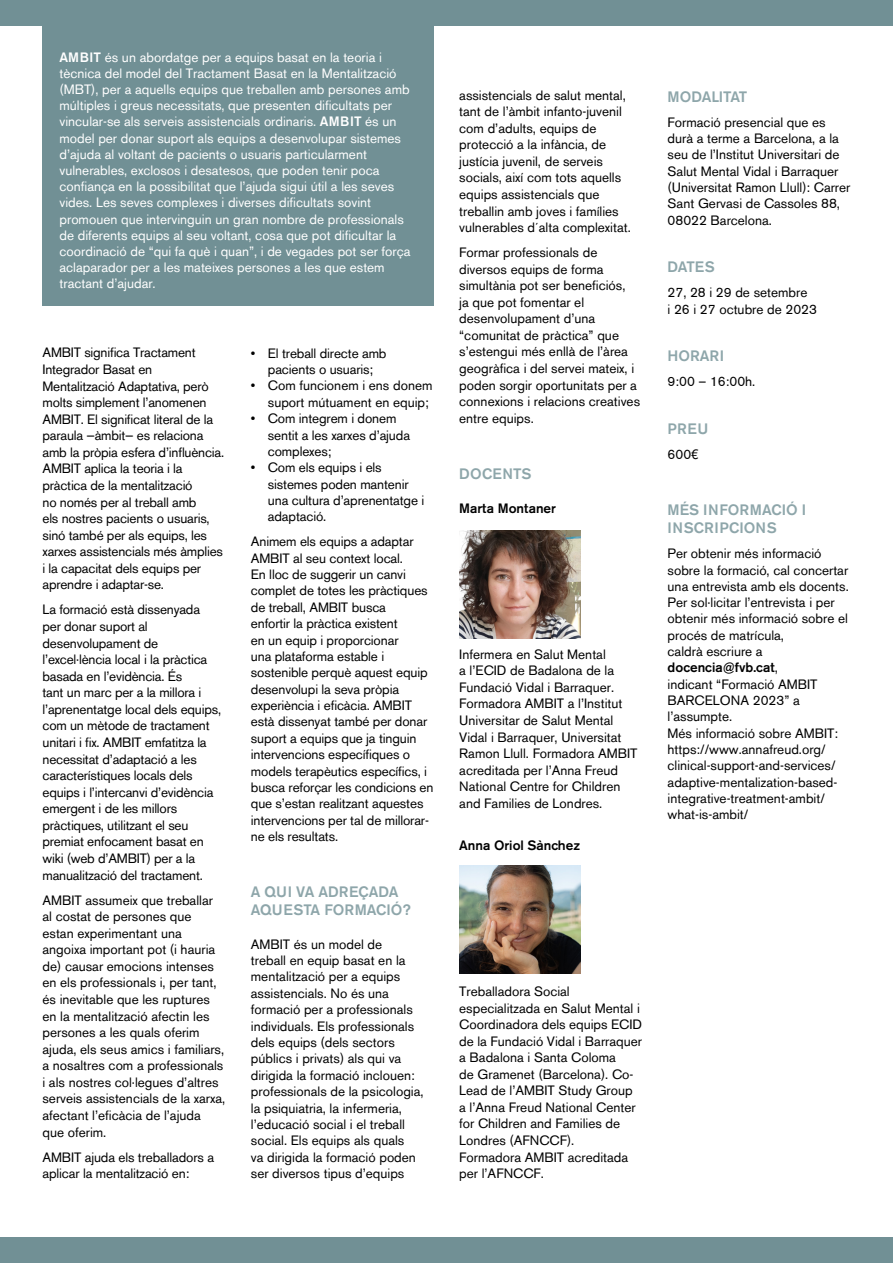
<style>
.page{position:relative;width:893px;height:1263px;background:#fff}
.page>*{position:absolute;margin:0;border:0;box-sizing:border-box;transform-origin:0 0}
.t1{font:500 15px/18.1px "Akzidenz Grotesk BE";color:#8ea6aa}
.t2{font:13.5px/16.5px "Akzidenz Grotesk BE";color:#000}
.t3{font:13.5px/16.2px "Akzidenz Grotesk BE";color:#fff}
.t4{font:500 13.5px "Akzidenz Grotesk BE";color:#000}
.s1{font-weight:500}
.s2{font-family:"Avenir";font-weight:500}
</style>
<div class="page">
<div style="left:0;top:0;width:893px;height:26px;background:#719095"></div>
<div style="left:0;top:1237px;width:893px;height:26px;background:#719095"></div>
<div style="left:43px;top:0;width:391px;height:305px;background:#719095"></div>
<img style="left:459px;top:530px;width:122px;height:108px">
<img style="left:459px;top:866px;width:122px;height:108px">
<p class="t3" style="left:60px;top:49px;width:353px"><span class="s1">AMBIT</span> és un abordatge per a equips basat en la teoria i tècnica del model del Tractament Basat en la Mentalització (MBT), per a aquells equips que treballen amb persones amb múltiples i greus necessitats, que presenten dificultats per vincular-se als serveis assistencials ordinaris. <span class="s1">AMBIT</span> és un model per donar suport als equips a desenvolupar sistemes d’ajuda al voltant de pacients o usuaris particularment vulnerables, exclosos i desatesos, que poden tenir poca confiança en la possibilitat que l’ajuda sigui útil a les seves vides. Les seves complexes i diverses dificultats sovint promouen que intervinguin un gran nombre de professionals de diferents equips al seu voltant, cosa que pot dificultar la coordinació de “qui fa què i quan”, i de vegades pot ser força aclaparador per a les mateixes persones a les que estem tractant d’ajudar.</p>
<p class="t2" style="left:43px;top:344px;width:183px">AMBIT significa Tractament<br>Integrador Basat en<br>Mentalització Adaptativa, però molts simplement l’anomenen<br>AMBIT. El significat literal de la paraula —àmbit— es relaciona amb la pròpia esfera d’influència.<br>AMBIT aplica la teoria i la pràctica de la mentalització<br>no només per al treball amb<br>els nostres pacients o usuaris, sinó també per als equips, les xarxes assistencials més àmplies i la capacitat dels equips per aprendre i adaptar-se.</p>
<p class="t2" style="left:43px;top:601px;width:180px">La formació està dissenyada per donar suport al desenvolupament de l’excel·lència local i la pràctica basada en l’evidència. És<br>tant un marc per a la millora i l’aprenentatge local dels equips, com un mètode de tractament unitari i fix. AMBIT emfatitza la necessitat d’adaptació a les característiques locals dels equips i l’intercanvi d’evidència emergent i de les millors pràctiques, utilitzant el seu premiat enfocament basat en wiki (web d’AMBIT) per a la manualització del tractament.</p>
<p class="t2" style="left:43px;top:892px;width:184px">AMBIT assumeix que treballar al costat de persones que estan experimentant una angoixa important pot (i hauria de) causar emocions intenses en els professionals i, per tant, és inevitable que les ruptures en la mentalització afectin les persones a les quals oferim ajuda, els seus amics i familiars, a nosaltres com a professionals i als nostres col·legues d’altres serveis assistencials de la xarxa, afectant l’eficàcia de l’ajuda que oferim.</p>
<p class="t2" style="left:43px;top:1149px;width:173px">AMBIT ajuda els treballadors a aplicar la mentalització en:</p>
<p class="t2" style="left:251px;top:345px;width:137px;text-align:center">• El treball directe amb pacients o usuaris;</p>
<p class="t2" style="left:251px;top:378px;width:183px;text-align:right">• Com funcionem i ens donem suport mútuament en equip;</p>
<p class="t2" style="left:268px;top:410px;width:144px;text-indent:-17px">• Com integrem i donem sentit a les xarxes d’ajuda complexes;</p>
<p class="t2" style="left:268px;top:459px;width:158px;text-indent:-17px">• Com els equips i els sistemes poden mantenir una cultura d’aprenentatge i adaptació.</p>
<p class="t2" style="left:251px;top:533px;width:184px">Animem els equips a adaptar<br>AMBIT al seu context local.<br>En lloc de suggerir un canvi complet de totes les pràctiques de treball, AMBIT busca<br>enfortir la pràctica existent<br>en un equip i proporcionar<br>una plataforma estable i sostenible perquè aquest equip desenvolupi la seva pròpia experiència i eficàcia. AMBIT està dissenyat també per donar suport a equips que ja tinguin intervencions específiques o models terapèutics específics, i busca reforçar les condicions en que s’estan realitzant aquestes intervencions per tal de millorar&shy;ne els resultats.</p>
<p class="t1" style="left:251px;top:883px;width:162px">A QUI VA ADREÇADA<br>AQUESTA FORMACIÓ?</p>
<p class="t2" style="left:251px;top:936px;width:174px">AMBIT és un model de<br>treball en equip basat en la mentalització per a equips assistencials. No és una formació per a professionals individuals. Els professionals dels equips (dels sectors públics i privats) als qui va dirigida la formació inclouen: professionals de la psicologia, la psiquiatria, la infermeria, l’educació social i el treball social. Els equips als quals<br>va dirigida la formació poden ser diversos tipus d’equips</p>
<p class="t2" style="left:459px;top:87px;width:173px">assistencials de salut mental, tant de l’àmbit infanto-juvenil com d’adults, equips de protecció a la infància, de justícia juvenil, de serveis socials, així com tots aquells equips assistencials que treballin amb joves i famílies vulnerables d´alta complexitat.</p>
<p class="t2" style="left:459px;top:244px;width:182px">Formar professionals de diversos equips de forma simultània pot ser beneficiós,<br>ja que pot fomentar el desenvolupament d’una “comunitat de pràctica” que s’estengui més enllà de l’àrea geogràfica i del servei mateix, i poden sorgir oportunitats per a connexions i relacions creatives entre equips.</p>
<p class="t1" style="left:459px;top:465px;width:74px">DOCENTS</p>
<p class="t4" style="left:459px;top:500px;width:98px">Marta Montaner</p>
<p class="t2" style="left:459px;top:646px;width:180px">Infermera en Salut Mental<br>a l’ECID de Badalona de la<br>Fundació Vidal i Barraquer.<br>Formadora AMBIT a l’Institut<br>Universitar de Salut Mental<br>Vidal i Barraquer, Universitat<br>Ramon Llull. Formadora AMBIT acreditada per l’Anna Freud<br>National Centre for Children and Families de Londres.</p>
<p class="t4" style="left:459px;top:837px;width:122px">Anna Oriol Sànchez</p>
<p class="t1" style="left:668px;top:87px;width:81px">MODALITAT</p>
<p class="t2" style="left:668px;top:114px;width:184px">Formació presencial que es durà a terme a Barcelona, a la seu de l’Institut Universitari de<br>Salut Mental Vidal i Barraquer (Universitat Ramon Llull): Carrer<br>Sant Gervasi de Cassoles 88,<br>08022 Barcelona.</p>
<p class="t1" style="left:668px;top:258px;width:49px">DATES</p>
<p class="t2" style="left:668px;top:284px;width:151px">27, 28 i 29 de setembre<br>i 26 i 27 octubre de 2023</p>
<p class="t1" style="left:668px;top:347px;width:58px">HORARI</p>
<p class="t2" style="left:668px;top:373px;width:89px">9:00 – 16:00h.</p>
<p class="t1" style="left:668px;top:420px;width:42px">PREU</p>
<p class="t2" style="left:668px;top:446px;width:33px">600<span class="s2">€</span></p>
<p class="t1" style="left:668px;top:501px;width:140px">MÉS INFORMACIÓ I<br>INSCRIPCIONS</p>
<p class="t2" style="left:668px;top:545px;width:183px">Per obtenir més informació sobre la formació, cal concertar una entrevista amb els docents.<br>Per sol·licitar l’entrevista i per obtenir més informació sobre el procés de matrícula,<br>caldrà escriure a <span class="s1">docencia@fvb.cat</span>,<br>indicant “Formació AMBIT<br>BARCELONA 2023” a l’assumpte.<br>Més informació sobre AMBIT: https://www.annafreud.org/ clinical-support-and-services/ adaptive-mentalization-based&shy;integrative-treatment-ambit/ what-is-ambit/</p>
<p class="t2" style="left:459px;top:983px;width:184px">Treballadora Social especialitzada en Salut Mental i<br>Coordinadora dels equips ECID de la Fundació Vidal i Barraquer a Badalona i Santa Coloma<br>de Gramenet (Barcelona). Co-<br>Lead de l’AMBIT Study Group a l’Anna Freud National Center for Children and Families de<br>Londres (AFNCCF).<br>Formadora AMBIT acreditada per l’AFNCCF.</p>
</div>
